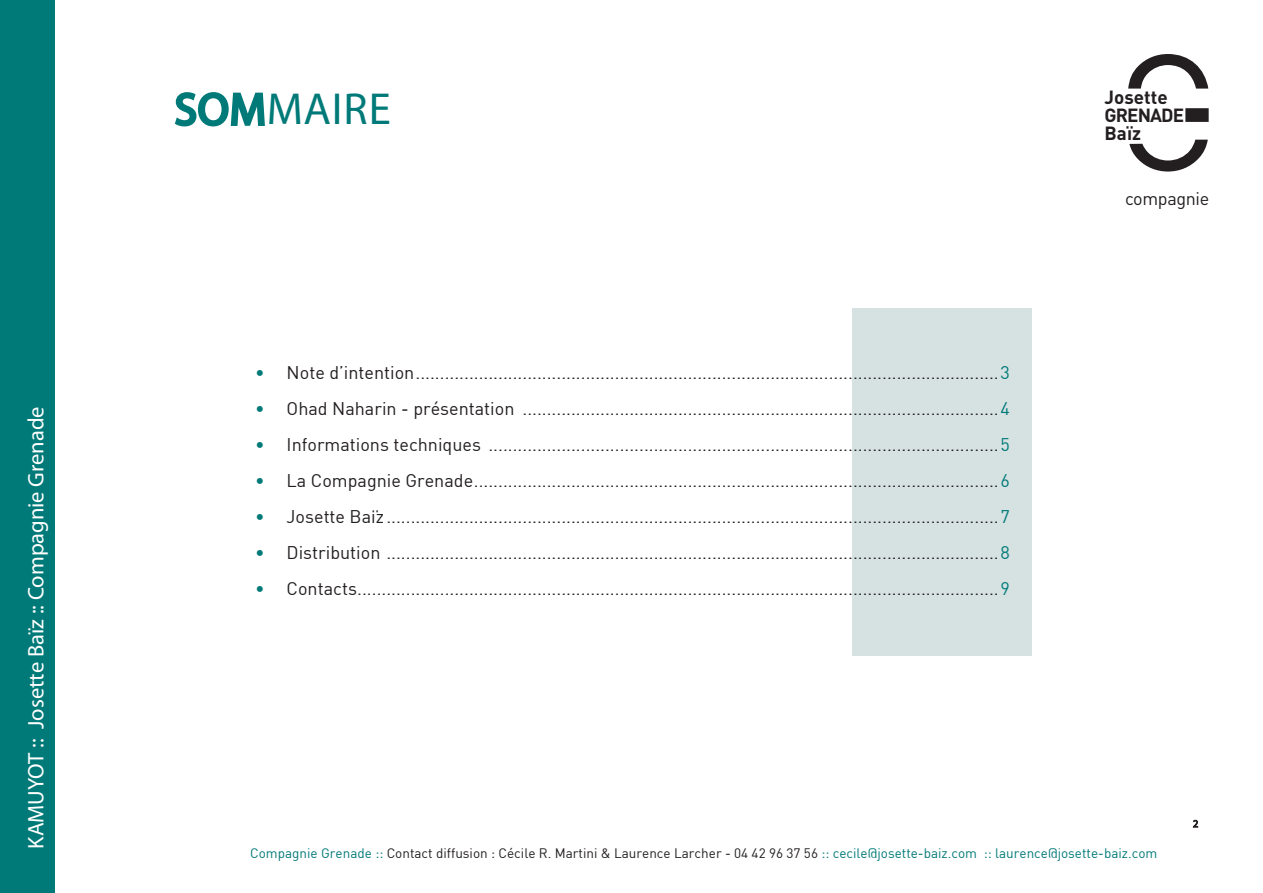
<style>
.page{position:relative;width:1263px;height:893px;background:#fff}
.page>*{position:absolute;margin:0;border:0;box-sizing:border-box;transform-origin:0 0}
.t1{font:45px "Myriad Pro";letter-spacing:.02em;color:#007a78}
.t2{font:22.5px "Myriad Pro";color:#fff}
.t3{font:700 18.9px/17.9px "DIN";color:#231f20}
.t4{font:18px "DIN";color:#231f20}
.t5{font:18px "DIN";letter-spacing:-.02em;color:#231f20}
.t6{font:13.5px "DIN";color:#007a78}
.s1{color:#007a78}
.s2{color:#231f20}
</style>
<div class="page">
<div style="left:0;top:0;width:54px;height:893px;background:#007a78"></div>
<svg style="left:1129px;top:140px;width:79px;height:32px"></svg>
<svg style="left:1185px;top:108px;width:24px;height:14px"></svg>
<svg style="left:1128px;top:54px;width:80px;height:35px"></svg>
<svg style="left:1192px;top:820px;width:6px;height:8px"></svg>
<div style="left:852px;top:308px;width:179px;height:348px;background:#d6e1e2"></div>
<svg style="left:174px;top:92px;width:91px;height:35px"></svg>
<p class="t2" style="left:22px;top:849px;width:444px;rotate:-90deg">KAMUYOT :: Josette Baïz :: Compagnie Grenade</p>
<h1 class="t1" style="left:175px;top:82px;width:218px">SOMMAIRE</h1>
<p class="t4" style="left:255px;top:362px;width:756px"><span class="s1">•</span> Note d’intention ........................................................................................................................<span class="s1">3</span></p>
<p class="t4" style="left:255px;top:398px;width:756px"><span class="s1">•</span> Ohad Naharin - présentation ..................................................................................................<span class="s1">4</span></p>
<p class="t4" style="left:255px;top:434px;width:756px"><span class="s1">•</span> Informations techniques .........................................................................................................<span class="s1">5</span></p>
<p class="t4" style="left:255px;top:470px;width:756px"><span class="s1">•</span> La Compagnie Grenade ............................................................................................................<span class="s1">6</span></p>
<p class="t4" style="left:255px;top:506px;width:756px"><span class="s1">•</span> Josette Baïz ..............................................................................................................................<span class="s1">7</span></p>
<p class="t4" style="left:255px;top:542px;width:756px"><span class="s1">•</span> Distribution ..............................................................................................................................<span class="s1">8</span></p>
<p class="t4" style="left:255px;top:578px;width:756px"><span class="s1">•</span> Contacts ....................................................................................................................................<span class="s1">9</span></p>
<p class="t3" style="left:1104px;top:88px;width:81px">Josette<br>GRENADE<br>Baïz</p>
<p class="t5" style="left:1125px;top:187px;width:86px">compagnie</p>
<p class="t6" style="left:250px;top:845px;width:909px">Compagnie Grenade :: <span class="s2">Contact diffusion : Cécile R. Martini &amp; Laurence Larcher - 04 42 96 37 56</span> :: cecile@josette-baiz.com :: laurence@josette-baiz.com</p>
</div>
